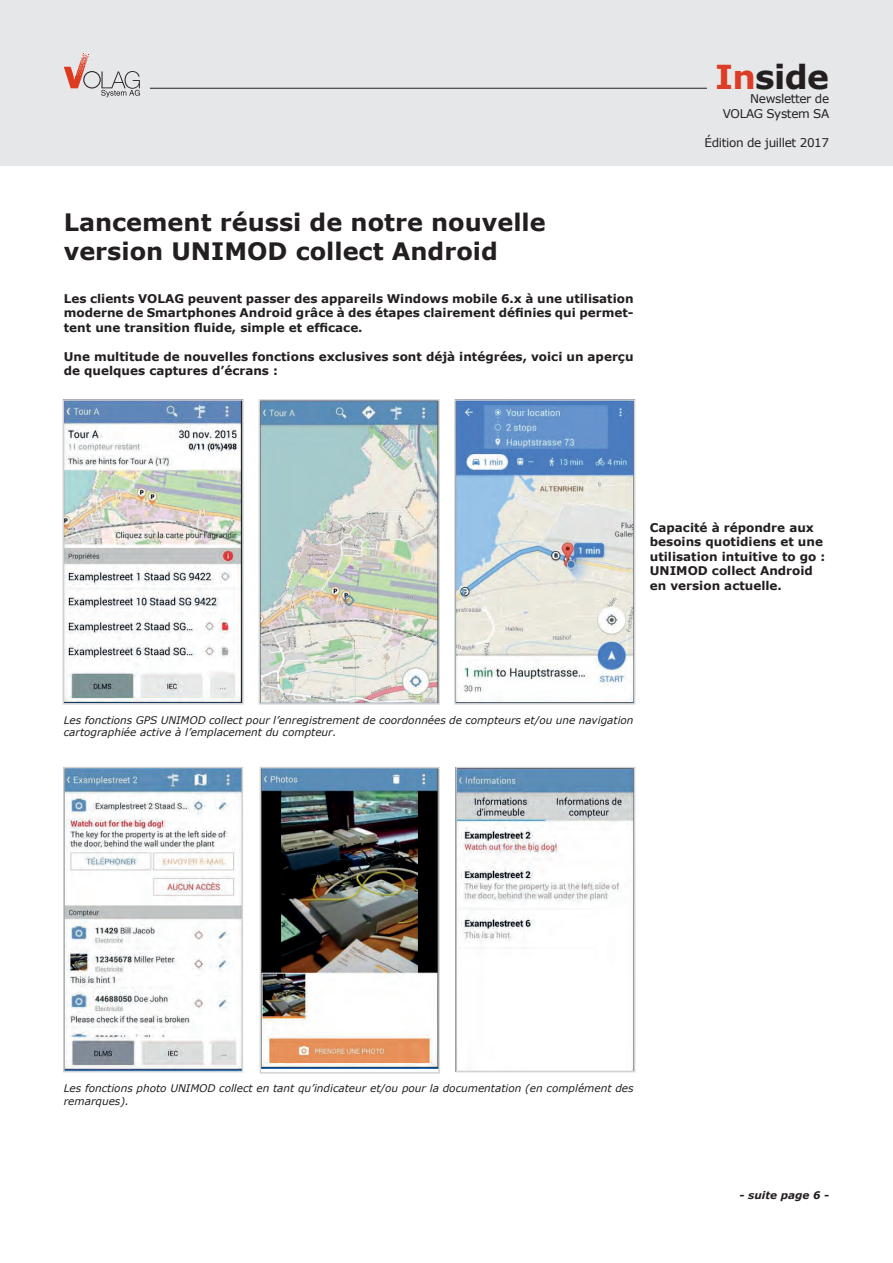
<style>
.page{position:relative;width:893px;height:1263px;background:#fff}
.page>*{position:absolute;margin:0;border:0;box-sizing:border-box;transform-origin:0 0}
.t1{font:700 33px "Verdana";letter-spacing:-.02em;color:#231f20}
.t2{font:700 24px/28.8px "Verdana";color:#231f20}
.t3{font:700 12px/14.4px "Verdana";color:#231f20}
.t4{font:12px/14.4px "Verdana";letter-spacing:-.03em;color:#231f20;text-align:right}
.t5{font:italic 10.5px/12.6px "Verdana";color:#231f20}
.t6{font:italic 700 10.5px "Verdana";color:#231f20}
.s1{color:#dd3d26}
</style>
<div class="page">
<div style="left:0;top:0;width:893px;height:166px;background:#e6e7e9"></div>
<hr style="left:150px;top:88px;width:557px;height:1px;background:#231f20">
<svg style="left:64px;top:53px;width:76px;height:44px"></svg>
<img style="left:66px;top:402px;width:175px;height:299px">
<div style="left:63px;top:399px;width:181px;height:305px;border:2px solid #d1d2d4"></div>
<img style="left:262px;top:402px;width:175px;height:299px">
<div style="left:259px;top:399px;width:181px;height:305px;border:2px solid #d1d2d4"></div>
<img style="left:457px;top:402px;width:175px;height:299px">
<div style="left:454px;top:399px;width:181px;height:305px;border:2px solid #d1d2d4"></div>
<img style="left:66px;top:770px;width:174px;height:299px">
<div style="left:63px;top:767px;width:180px;height:305px;border:2px solid #d1d2d4"></div>
<img style="left:458px;top:770px;width:174px;height:179px">
<div style="left:455px;top:767px;width:180px;height:305px;border:2px solid #d1d2d4"></div>
<img style="left:263px;top:770px;width:174px;height:298px">
<div style="left:260px;top:767px;width:180px;height:306px;border:2px solid #d1d2d4"></div>
<h2 class="t2" style="left:64px;top:208px;width:483px">Lancement réussi de notre nouvelle version UNIMOD collect Android</h2>
<p class="t3" style="left:64px;top:291px;width:571px;text-align:justify">Les clients VOLAG peuvent passer des appareils Windows mobile 6.x à une utilisation moderne de Smartphones Android grâce à des étapes clairement définies qui permet&shy;tent une transition fluide, simple et efficace.</p>
<p class="t3" style="left:64px;top:349px;width:571px">Une multitude de nouvelles fonctions exclusives sont déjà intégrées, voici un aperçu de quelques captures d’écrans :</p>
<h1 class="t1" style="left:715px;top:56px;width:116px"><span class="s1">In</span>side</h1>
<p class="t4" style="left:723px;top:92px;width:108px">Newsletter de<br>VOLAG System SA</p>
<p class="t4" style="left:705px;top:135px;width:126px">Édition de juillet 2017</p>
<p class="t3" style="left:650px;top:520px;width:177px">Capacité à répondre aux besoins quotidiens et une utilisation intuitive to go :<br>UNIMOD collect Android en version actuelle.</p>
<p class="t5" style="left:64px;top:713px;width:571px">Les fonctions GPS UNIMOD collect pour l’enregistrement de coordonnées de compteurs et/ou une navigation cartographiée active à l’emplacement du compteur.</p>
<p class="t5" style="left:64px;top:1082px;width:571px">Les fonctions photo UNIMOD collect en tant qu’indicateur et/ou pour la documentation (en complément des remarques).</p>
<p class="t6" style="left:740px;top:1188px;width:91px">- suite page 6 -</p>
</div>
